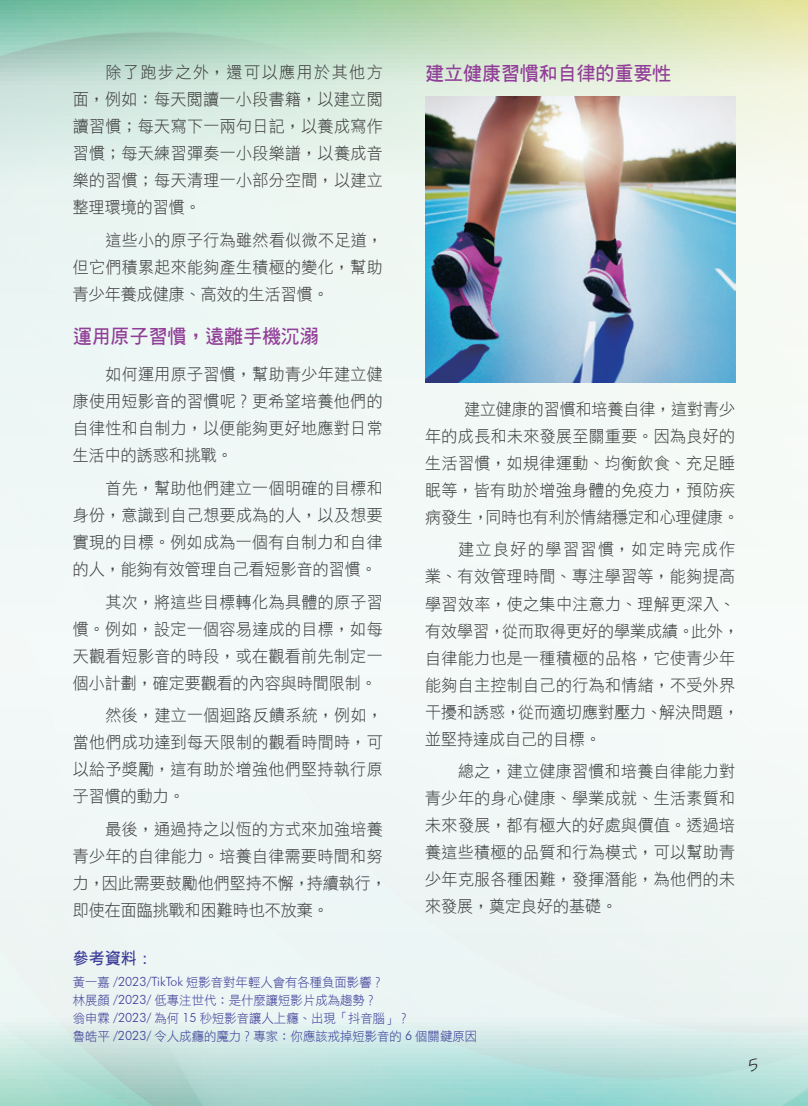
<style>
.page{position:relative;width:808px;height:1106px;background:#fff}
.page>*{position:absolute;margin:0;border:0;box-sizing:border-box;transform-origin:0 0}
.t1{font:19.5px "DF Hei Bd HK BF";color:#903e97}
.t2{font:18px "Ink Free";color:#231f20}
.t3{font:16.5px/27px "DF Hei Lt HK BF";letter-spacing:.02em;color:#3e3e3f;text-align:justify}
.t4{font:16.5px "DF Hei Bd HK BF";color:#3e3f99}
.t5{font:12.75px/18px "DF Hei Lt HK BF";color:#3e3f99}
.s1{font-family:"Futura BT";font-weight:300}
</style>
<div class="page">
<img style="left:0;top:0;width:808px;height:1106px">
<img style="left:425px;top:97px;width:311px;height:286px">
<p class="t3" style="left:73px;top:59px;width:311px;text-indent:33px">除了跑步之外，還可以應用於其他方面，例如：每天閱讀一小段書籍，以建立閱讀習慣；每天寫下一兩句日記，以養成寫作習慣；每天練習彈奏一小段樂譜，以養成音樂的習慣；每天清理一小部分空間，以建立整理環境的習慣。</p>
<p class="t3" style="left:73px;top:226px;width:311px;text-indent:33px">這些小的原子行為雖然看似微不足道，但它們積累起來能夠產生積極的變化，幫助青少年養成健康、高效的生活習慣。</p>
<p class="t1" style="left:73px;top:326px;width:247px">運用原子習慣，遠離手機沉溺</p>
<p class="t3" style="left:73px;top:361px;width:311px;text-indent:33px">如何運用原子習慣，幫助青少年建立健康使用短影音的習慣呢？更希望培養他們的自律性和自制力，以便能夠更好地應對日常生活中的誘惑和挑戰。</p>
<p class="t3" style="left:73px;top:474px;width:311px;text-indent:33px">首先，幫助他們建立一個明確的目標和身份，意識到自己想要成為的人，以及想要實現的目標。例如成為一個有自制力和自律的人，能夠有效管理自己看短影音的習慣。</p>
<p class="t3" style="left:73px;top:588px;width:311px;text-indent:33px">其次，將這些目標轉化為具體的原子習慣。例如，設定一個容易達成的目標，如每天觀看短影音的時段，或在觀看前先制定一個小計劃，確定要觀看的內容與時間限制。</p>
<p class="t3" style="left:73px;top:701px;width:311px;text-indent:33px">然後，建立一個迴路反饋系統，例如，當他們成功達到每天限制的觀看時間時，可以給予獎勵，這有助於增強他們堅持執行原子習慣的動力。</p>
<p class="t3" style="left:73px;top:815px;width:315px;text-align:left;text-indent:33px">最後，通過持之以恆的方式來加強培養青少年的自律能力。培養自律需要時間和努力，因此需要鼓勵他們堅持不懈，持續執行，即使在面臨挑戰和困難時也不放棄。</p>
<p class="t1" style="left:425px;top:64px;width:247px">建立健康習慣和自律的重要性</p>
<p class="t3" style="left:425px;top:395px;width:315px;text-align:left;text-indent:39px">建立健康的習慣和培養自律，這對青少年的成長和未來發展至關重要。因為良好的生活習慣，如規律運動、均衡飲食、充足睡眠等，皆有助於增強身體的免疫力，預防疾病發生，同時也有利於情緒穩定和心理健康。</p>
<p class="t3" style="left:425px;top:536px;width:315px;text-align:left;text-indent:33px">建立良好的學習習慣，如定時完成作業、有效管理時間、專注學習等，能夠提高學習效率，使之集中注意力、理解更深入、有效學習，從而取得更好的學業成績。此外，自律能力也是一種積極的品格，它使青少年能夠自主控制自己的行為和情緒，不受外界干擾和誘惑，從而適切應對壓力、解決問題，並堅持達成自己的目標。</p>
<p class="t3" style="left:425px;top:757px;width:311px;text-indent:33px">總之，建立健康習慣和培養自律能力對青少年的身心健康、學業成就、生活素質和未來發展，都有極大的好處與價值。透過培養這些積極的品質和行為模式，可以幫助青少年克服各種困難，發揮潛能，為他們的未來發展，奠定良好的基礎。</p>
<p class="t4" style="left:73px;top:949px;width:78px">參考資料 :</p>
<p class="t5" style="left:73px;top:973px;width:406px">黃一嘉 <span class="s1">/2023/TikTok</span> 短影音對年輕人會有各種負面影響？<br>林展顏 <span class="s1">/2023/</span> 低專注世代：是什麼讓短影片成為趨勢？<br>翁申霖 <span class="s1">/2023/</span> 為何 <span class="s1">15</span> 秒短影音讓人上癮、出現「抖音腦」？<br>魯皓平 <span class="s1">/2023/</span> 令人成癮的魔力？專家：你應該戒掉短影音的 <span class="s1">6</span> 個關鍵原因</p>
<p class="t2" style="left:748px;top:1052px;width:11px">5</p>
</div>
